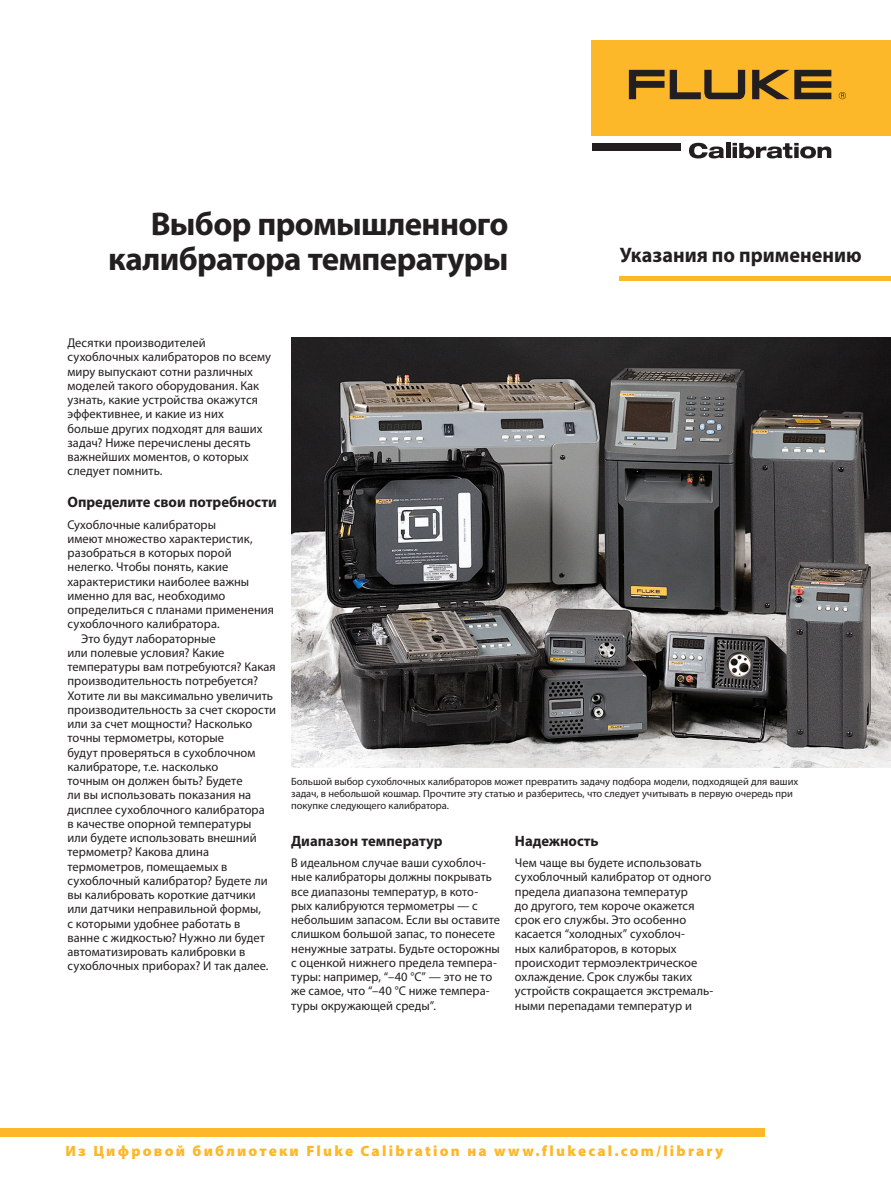
<style>
.page{position:relative;width:891px;height:1188px;background:#fff}
.page>*{position:absolute;margin:0;border:0;box-sizing:border-box;transform-origin:0 0}
.Headline{font:700 33px/34.5px "Myriad Pro";letter-spacing:-.02em;color:#231f20;text-align:right}
.t1{font:700 21px "Myriad Pro";color:#231f20;scale:.96 1}
.t2{font:900 15px "Myriad Pro";letter-spacing:.15em;color:#fcb828}
._1st_level_Subhead{font:700 15px "Myriad Pro";color:#231f20}
.Body_1st_paragraph{font:12.75px/14.2px "Myriad Pro";letter-spacing:.005em;color:#231f20}
.Body{font:12.75px/14.2px "Myriad Pro";letter-spacing:.005em;color:#231f20}
.Body_1st_paragraph-2{font:12.75px/14.2px "Myriad Pro";letter-spacing:.005em;color:#231f20;scale:.96 1}
.t3{font:10.5px/12px "Myriad Pro";letter-spacing:-.005em;color:#231f20}
</style>
<div class="page">
<div style="left:592px;top:40px;width:299px;height:96px;background:#fcb828"></div>
<svg style="left:752px;top:70px;width:79px;height:29px"></svg>
<svg style="left:629px;top:70px;width:116px;height:29px"></svg>
<svg style="left:839px;top:92px;width:7px;height:7px"></svg>
<div style="left:592px;top:143px;width:88px;height:7px;background:#231f20"></div>
<svg style="left:689px;top:143px;width:35px;height:15px"></svg>
<hr style="left:726px;top:143px;width:4px;height:15px;background:#231f20">
<svg style="left:733px;top:143px;width:98px;height:15px"></svg>
<div style="left:0;top:1128px;width:765px;height:8px;background:#fcb828"></div>
<div style="left:620px;top:276px;width:271px;height:5px;background:#fcb828"></div>
<img style="left:291px;top:338px;width:600px;height:430px">
<p class="Headline" style="left:108px;top:206px;width:402px">Выбор промышленного калибратора температуры</p>
<p class="t1" style="left:620px;top:241px;width:253px">Указания по применению</p>
<p class="Body_1st_paragraph" style="left:68px;top:335px;width:205px">Десятки производителей сухоблочных калибраторов по всему миру выпускают сотни различных моделей такого оборудования. Как узнать, какие устройства окажутся эффективнее, и какие из них<br>больше других подходят для ваших задач? Ниже перечислены десять важнейших моментов, о которых следует помнить.</p>
<p class="_1st_level_Subhead" style="left:68px;top:493px;width:211px">Определите свои потребности</p>
<p class="Body_1st_paragraph" style="left:68px;top:517px;width:208px">Сухоблочные калибраторы<br>имеют множество характеристик, разобраться в которых порой нелегко. Чтобы понять, какие характеристики наиболее важны именно для вас, необходимо определиться с планами применения сухоблочного калибратора.</p>
<p class="Body" style="left:68px;top:631px;width:210px;text-indent:14px">Это будут лабораторные<br>или полевые условия? Какие температуры вам потребуются? Какая производительность потребуется?<br>Хотите ли вы максимально увеличить производительность за счет скорости или за счет мощности? Насколько точны термометры, которые<br>будут проверяться в сухоблочном калибраторе, т.е. насколько<br>точным он должен быть? Будете<br>ли вы использовать показания на дисплее сухоблочного калибратора<br>в качестве опорной температуры<br>или будете использовать внешний термометр? Какова длина термометров, помещаемых в сухоблочный калибратор? Будете ли вы калибровать короткие датчики или датчики неправильной формы,<br>с которыми удобнее работать в<br>ванне с жидкостью? Нужно ли будет автоматизировать калибровки в сухоблочных приборах? И так далее.</p>
<p class="t3" style="left:291px;top:775px;width:509px">Большой выбор сухоблочных калибраторов может превратить задачу подбора модели, подходящей для ваших задач, в небольшой кошмар. Прочтите эту статью и разберитесь, что следует учитывать в первую очередь при покупке следующего калибратора.</p>
<p class="_1st_level_Subhead" style="left:291px;top:831px;width:153px">Диапазон температур</p>
<p class="Body_1st_paragraph-2" style="left:291px;top:856px;width:219px">В идеальном случае ваши сухоблоч&shy;ные калибраторы должны покрывать все диапазоны температур, в кото&shy;рых калибруются термометры — с небольшим запасом. Если вы оставите слишком большой запас, то понесете ненужные затраты. Будьте осторожны с оценкой нижнего предела темпера&shy;туры: например, “–40 °C” — это не то же самое, что “–40 °C ниже темпера&shy;туры окружающей среды”.</p>
<p class="_1st_level_Subhead" style="left:515px;top:831px;width:85px">Надежность</p>
<p class="Body_1st_paragraph" style="left:515px;top:856px;width:200px">Чем чаще вы будете использовать сухоблочный калибратор от одного предела диапазона температур<br>до другого, тем короче окажется срок его службы. Это особенно касается “холодных” сухоблоч-<br>ных калибраторов, в которых происходит термоэлектрическое охлаждение. Срок службы таких устройств сокращается экстремаль&shy;ными перепадами температур и</p>
<p class="t2" style="left:65px;top:1141px;width:659px">Из Цифровой библиотеки Fluke Calibration на www.flukecal.com/library</p>
</div>
